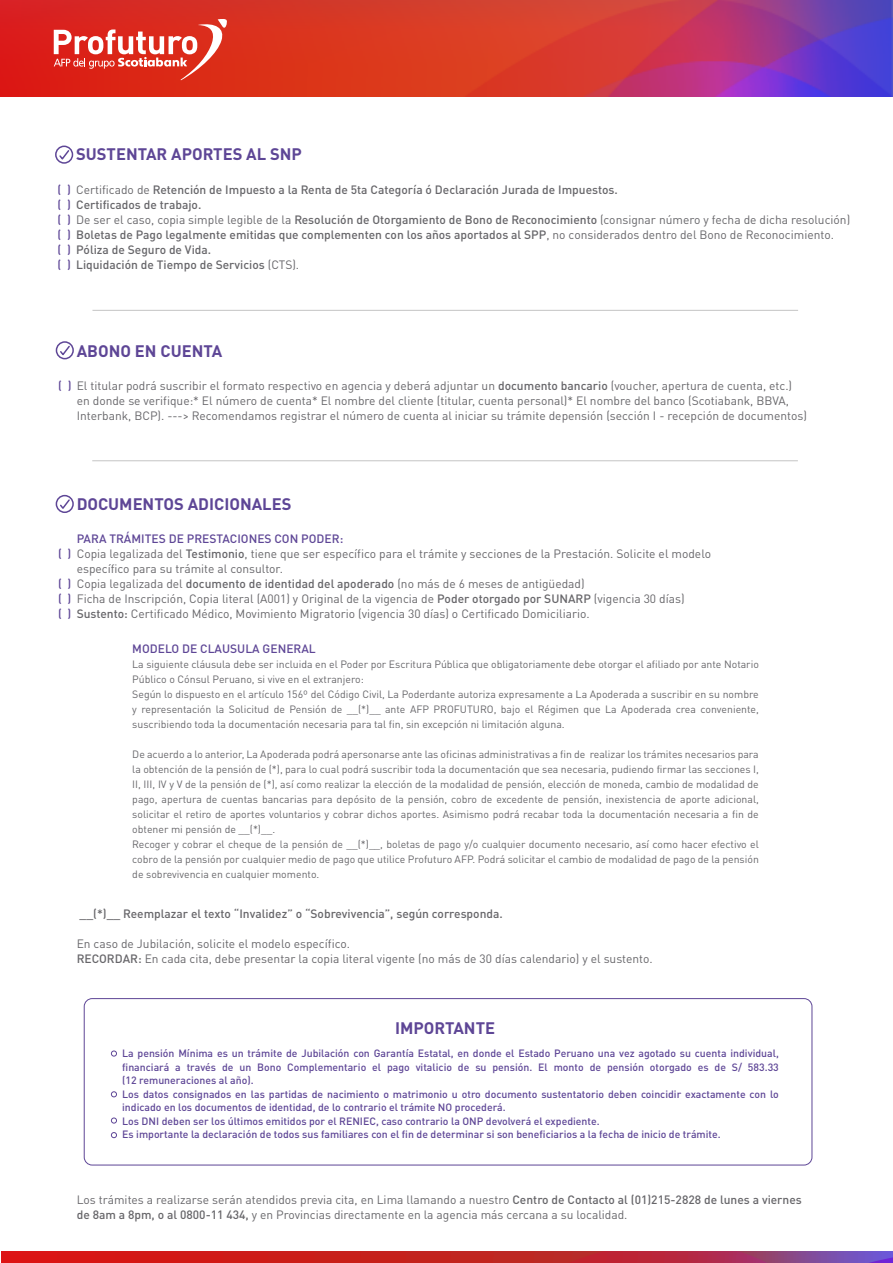
<style>
.page{position:relative;width:893px;height:1263px;background:#fff}
.page>*{position:absolute;margin:0;border:0;box-sizing:border-box;transform-origin:0 0}
.t1{font:700 16.5px "DIN Pro";color:#5e4696}
.t2{font:12px/15px "DIN Pro";color:#67666a}
.t3{font:500 12px/15px "DIN Pro";color:#67666a}
.t4{font:500 12px "DIN Pro";color:#5e4696}
.t5{font:10.5px/15px "DIN Pro";color:#67666a}
.t6{font:500 10.5px/13.5px "DIN Pro";color:#5e4696}
.s1{color:#5e4696}
.s2{font-weight:400}
.s3{font-weight:500;color:#5e4696}
.s4{font-weight:500}
</style>
<div class="page">
<div style="left:55px;top:145px;width:18px;height:19px;border:2px solid #5e4696;border-radius:50%"></div>
<svg style="left:58px;top:149px;width:13px;height:12px"></svg>
<img style="left:0;top:0;width:893px;height:97px">
<svg style="left:54px;top:18px;width:174px;height:62px"></svg>
<div style="left:1px;top:1251px;width:892px;height:11px;background:#d31816"></div>
<svg style="left:314px;top:1251px;width:579px;height:11px"></svg>
<hr style="left:92px;top:310px;width:706px;height:1px;background:#c4c4c4">
<hr style="left:92px;top:460px;width:706px;height:1px;background:#c4c4c4">
<div style="left:56px;top:341px;width:18px;height:18px;border:2px solid #5e4696;border-radius:50%"></div>
<svg style="left:59px;top:344px;width:12px;height:13px"></svg>
<div style="left:56px;top:495px;width:18px;height:18px;border:2px solid #5e4696;border-radius:50%"></div>
<svg style="left:59px;top:498px;width:12px;height:12px"></svg>
<div style="left:84px;top:998px;width:728px;height:167px;border:1px solid #5e4696;border-radius:8px"></div>
<svg style="left:111px;top:1050px;width:6px;height:6px"></svg>
<svg style="left:111px;top:1091px;width:6px;height:6px"></svg>
<svg style="left:111px;top:1117px;width:6px;height:6px"></svg>
<svg style="left:111px;top:1132px;width:6px;height:6px"></svg>
<h1 class="t1" style="left:76px;top:141px;width:227px">SUSTENTAR APORTES AL SNP</h1>
<p class="t3" style="left:57px;top:181px;width:794px"><span class="s1">( )</span> <span class="s2">Certificado de</span> Retención de Impuesto a la Renta de 5ta Categoría ó Declaración Jurada de Impuestos.<br><span class="s1">( )</span> Certificados de trabajo.<br><span class="s1">( )</span> <span class="s2">De ser el caso, copia simple legible de la</span> Resolución de Otorgamiento de Bono de Reconocimiento <span class="s2">(consignar número y fecha de dicha resolución) </span><span class="s1">( )</span> Boletas de Pago legalmente emitidas que complementen con los años aportados al SPP<span class="s2">, no considerados dentro del Bono de Reconocimiento.<br></span><span class="s1">( )</span> Póliza de Seguro de Vida.<br><span class="s1">( )</span> Liquidación de Tiempo de Servicios <span class="s2">(CTS).</span></p>
<h1 class="t1" style="left:77px;top:337px;width:147px">ABONO EN CUENTA</h1>
<p class="t2" style="left:77px;top:376px;width:732px;text-indent:-19px"><span class="s3">( )</span> El titular podrá suscribir el formato respectivo en agencia y deberá adjuntar un <span class="s4">documento bancario</span> (voucher, apertura de cuenta, etc.) en donde se verifique:* El número de cuenta* El nombre del cliente (titular, cuenta personal)* El nombre del banco (Scotiabank, BBVA,<br>Interbank, BCP). ---&gt; Recomendamos registrar el número de cuenta al iniciar su trámite depensión (sección I - recepción de documentos)</p>
<h1 class="t1" style="left:77px;top:490px;width:216px">DOCUMENTOS ADICIONALES</h1>
<p class="t4" style="left:77px;top:529px;width:268px">PARA TRÁMITES DE PRESTACIONES CON PODER:</p>
<p class="t2" style="left:58px;top:545px;width:654px"><span class="s3">( )</span> Copia legalizada del <span class="s4">Testimonio</span>, tiene que ser específico para el trámite y secciones de la Prestación. Solicite el modelo</p>
<p class="t2" style="left:77px;top:560px;width:208px">específico para su trámite al consultor.</p>
<p class="t2" style="left:58px;top:575px;width:528px"><span class="s3">( )</span> Copia legalizada del <span class="s4">documento de identidad del apoderado</span> (no más de 6 meses de antigüedad)</p>
<p class="t2" style="left:58px;top:590px;width:628px"><span class="s3">( )</span> Ficha de Inscripción, Copia literal (A001) y Original de la vigencia de <span class="s4">Poder otorgado por SUNARP</span> (vigencia 30 días)</p>
<p class="t2" style="left:58px;top:605px;width:533px"><span class="s3">( )</span> <span class="s4">Sustento:</span> Certificado Médico, Movimiento Migratorio (vigencia 30 días) o Certificado Domiciliario.</p>
<p class="t4" style="left:132px;top:638px;width:185px">MODELO DE CLAUSULA GENERAL</p>
<p class="t5" style="left:132px;top:655px;width:628px">La siguiente cláusula debe ser incluida en el Poder por Escritura Pública que obligatoriamente debe otorgar el afiliado por ante Notario Público o Cónsul Peruano, si vive en el extranjero:<br>Según lo dispuesto en el artículo 156º del Código Civil, La Poderdante autoriza expresamente a La Apoderada a suscribir en su nombre y representación la Solicitud de Pensión de __(*)__ ante AFP PROFUTURO, bajo el Régimen que La Apoderada crea conveniente, suscribiendo toda la documentación necesaria para tal fin, sin excepción ni limitación alguna.</p>
<p class="t5" style="left:132px;top:745px;width:628px">De acuerdo a lo anterior, La Apoderada podrá apersonarse ante las oficinas administrativas a fin de realizar los trámites necesarios para la obtención de la pensión de (*), para lo cual podrá suscribir toda la documentación que sea necesaria, pudiendo firmar las secciones I, II, III, IV y V de la pensión de (*), así como realizar la elección de la modalidad de pensión, elección de moneda, cambio de modalidad de pago, apertura de cuentas bancarias para depósito de la pensión, cobro de excedente de pensión, inexistencia de aporte adicional, solicitar el retiro de aportes voluntarios y cobrar dichos aportes. Asimismo podrá recabar toda la documentación necesaria a fin de obtener mi pensión de __(*)__.<br>Recoger y cobrar el cheque de la pensión de __(*)__, boletas de pago y/o cualquier documento necesario, así como hacer efectivo el cobro de la pensión por cualquier medio de pago que utilice Profuturo AFP. Podrá solicitar el cambio de modalidad de pago de la pensión de sobrevivencia en cualquier momento.</p>
<p class="t3" style="left:80px;top:905px;width:425px">__(*)__ Reemplazar el texto “Invalidez” o “Sobrevivencia”, según corresponda.</p>
<p class="t2" style="left:77px;top:935px;width:578px">En caso de Jubilación, solicite el modelo específico.<br><span class="s4">RECORDAR:</span> En cada cita, debe presentar la copia literal vigente (no más de 30 días calendario) y el sustento.</p>
<h1 class="t1" style="left:395px;top:1014px;width:101px">IMPORTANTE</h1>
<p class="t6" style="left:122px;top:1045px;width:658px">La pensión Mínima es un trámite de Jubilación con Garantía Estatal, en donde el Estado Peruano una vez agotado su cuenta individual, financiará a través de un Bono Complementario el pago vitalicio de su pensión. El monto de pensión otorgado es de S/ 583.33 (12 remuneraciones al año).<br>Los datos consignados en las partidas de nacimiento o matrimonio u otro documento sustentatorio deben coincidir exactamente con lo indicado en los documentos de identidad, de lo contrario el trámite NO procederá.<br>Los DNI deben ser los últimos emitidos por el RENIEC, caso contrario la ONP devolverá el expediente.<br>Es importante la declaración de todos sus familiares con el fin de determinar si son beneficiarios a la fecha de inicio de trámite.</p>
<p class="t2" style="left:77px;top:1190px;width:727px">Los trámites a realizarse serán atendidos previa cita, en Lima llamando a nuestro <span class="s4">Centro de Contacto al (01)215-2828 de lunes a viernes de 8am a 8pm, o al 0800-11 434,</span> y en Provincias directamente en la agencia más cercana a su localidad.</p>
</div>
